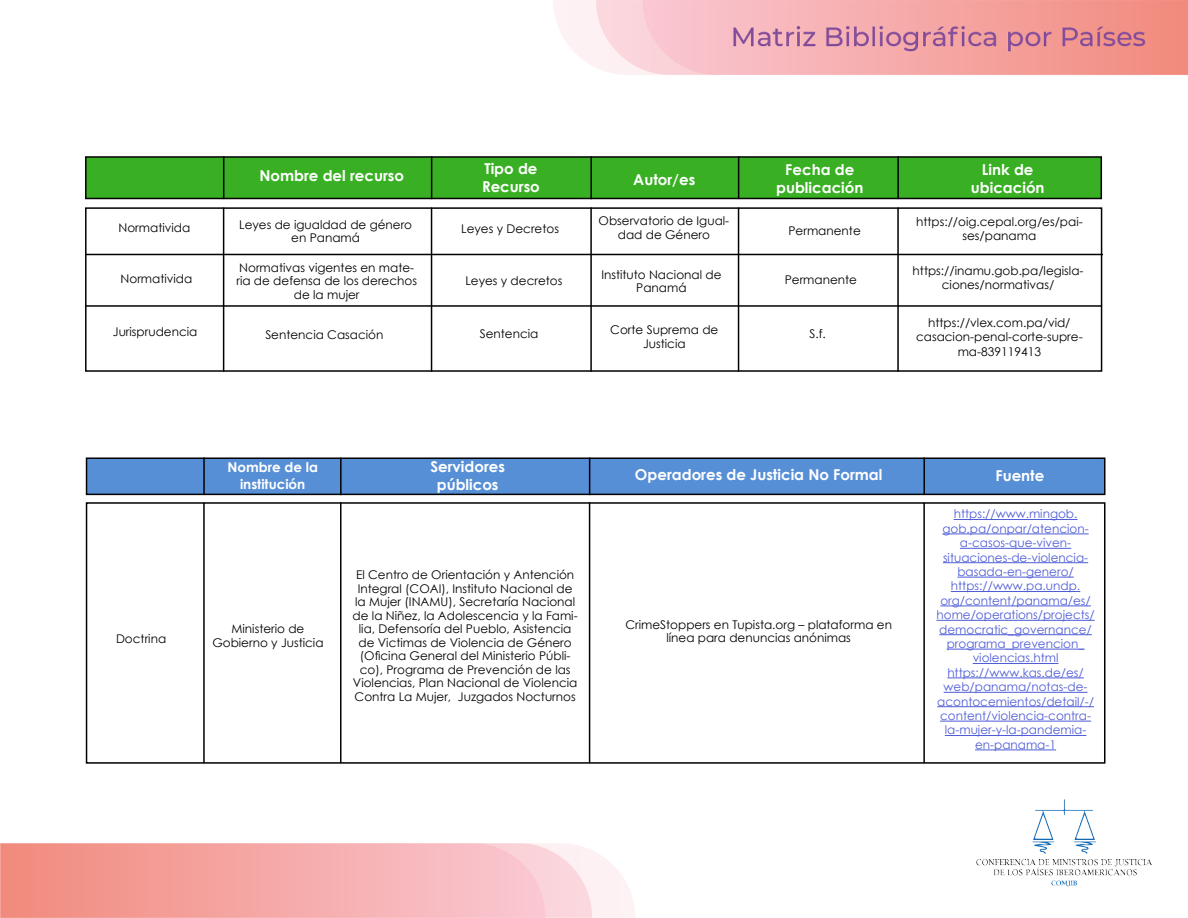
<style>
.page{position:relative;width:1188px;height:918px;background:#fff}
.page>*{position:absolute;margin:0;border:0;box-sizing:border-box;transform-origin:0 0}
.t1{font:700 15px/18px "Century Gothic";color:#fff;text-align:center}
.t2{font:700 13.5px/16.5px "Century Gothic";color:#fff;text-align:center}
.t3{font:12px/13.5px "Century Gothic";color:#000;text-align:center}
.t4{font:12px/14.4px "Century Gothic";color:#4f5cd6;text-align:center}
</style>
<div class="page">
<img style="left:0;top:0;width:1188px;height:918px">
<div style="left:85px;top:207px;width:1017px;height:165px;border:2px solid #000"></div>
<div style="left:85px;top:156px;width:1017px;height:43px;background:#39b023;border:2px solid #020203"></div>
<hr style="left:223px;top:156px;width:1px;height:43px;background:#020203">
<hr style="left:431px;top:156px;width:1px;height:43px;background:#020203">
<hr style="left:590px;top:156px;width:2px;height:43px;background:#020203">
<hr style="left:738px;top:156px;width:1px;height:43px;background:#020203">
<hr style="left:897px;top:156px;width:2px;height:43px;background:#020203">
<hr style="left:86px;top:254px;width:1017px;height:1px;background:#020203">
<hr style="left:86px;top:305px;width:1016px;height:2px;background:#020203">
<hr style="left:223px;top:208px;width:1px;height:164px;background:#020203">
<hr style="left:431px;top:207px;width:1px;height:165px;background:#020203">
<hr style="left:590px;top:207px;width:2px;height:165px;background:#020203">
<hr style="left:738px;top:208px;width:1px;height:164px;background:#020203">
<hr style="left:897px;top:208px;width:2px;height:164px;background:#020203">
<div style="left:86px;top:502px;width:1019px;height:262px;border:2px solid #000"></div>
<div style="left:86px;top:457px;width:1019px;height:38px;background:#578fd6;border:2px solid #020203"></div>
<hr style="left:203px;top:457px;width:2px;height:38px;background:#020203">
<hr style="left:340px;top:458px;width:2px;height:37px;background:#020203">
<hr style="left:589px;top:458px;width:1px;height:37px;background:#020203">
<hr style="left:923px;top:457px;width:2px;height:38px;background:#020203">
<hr style="left:954px;top:519px;width:123px;height:1px;background:#4f5cd6">
<hr style="left:943px;top:534px;width:146px;height:1px;background:#4f5cd6">
<hr style="left:960px;top:548px;width:111px;height:1px;background:#4f5cd6">
<hr style="left:943px;top:562px;width:145px;height:1px;background:#4f5cd6">
<hr style="left:957px;top:577px;width:117px;height:1px;background:#4f5cd6">
<hr style="left:951px;top:591px;width:129px;height:1px;background:#4f5cd6">
<hr style="left:940px;top:606px;width:151px;height:1px;background:#4f5cd6">
<hr style="left:936px;top:620px;width:159px;height:1px;background:#4f5cd6">
<hr style="left:939px;top:634px;width:153px;height:1px;background:#4f5cd6">
<hr style="left:947px;top:649px;width:137px;height:1px;background:#4f5cd6">
<hr style="left:973px;top:663px;width:86px;height:1px;background:#4f5cd6">
<hr style="left:947px;top:678px;width:137px;height:1px;background:#4f5cd6">
<hr style="left:944px;top:692px;width:144px;height:1px;background:#4f5cd6">
<hr style="left:937px;top:706px;width:157px;height:1px;background:#4f5cd6">
<hr style="left:940px;top:721px;width:151px;height:1px;background:#4f5cd6">
<hr style="left:945px;top:735px;width:141px;height:1px;background:#4f5cd6">
<hr style="left:975px;top:750px;width:81px;height:1px;background:#4f5cd6">
<hr style="left:203px;top:503px;width:2px;height:260px;background:#020203">
<hr style="left:340px;top:502px;width:2px;height:261px;background:#020203">
<hr style="left:589px;top:502px;width:1px;height:261px;background:#020203">
<hr style="left:923px;top:503px;width:2px;height:260px;background:#020203">
<p class="t1" style="left:259px;top:166px;width:146px">Nombre del recurso</p>
<p class="t1" style="left:482px;top:159px;width:59px;text-align:left">Tipo de<br>Recurso</p>
<p class="t1" style="left:633px;top:169px;width:64px">Autor/es</p>
<p class="t1" style="left:776px;top:160px;width:89px">Fecha de publicación</p>
<p class="t1" style="left:971px;top:160px;width:75px">Link de ubicación</p>
<p class="t3" style="left:119px;top:221px;width:73px">Normativida</p>
<p class="t3" style="left:121px;top:272px;width:73px">Normativida</p>
<p class="t3" style="left:239px;top:217px;width:175px">Leyes de igualdad de género en Panamá</p>
<p class="t3" style="left:236px;top:260px;width:182px">Normativas vigentes en mate&shy;ria de defensa de los derechos de la mujer</p>
<p class="t3" style="left:113px;top:325px;width:86px">Jurisprudencia</p>
<p class="t3" style="left:265px;top:327px;width:120px">Sentencia Casación</p>
<p class="t3" style="left:461px;top:222px;width:99px">Leyes y Decretos</p>
<p class="t3" style="left:465px;top:273px;width:99px">Leyes y decretos</p>
<p class="t3" style="left:480px;top:327px;width:60px">Sentencia</p>
<p class="t3" style="left:599px;top:214px;width:132px">Observatorio de Igual&shy;dad de Género</p>
<p class="t3" style="left:601px;top:268px;width:122px">Instituto Nacional de<br>Panamá</p>
<p class="t3" style="left:610px;top:322px;width:110px;line-height:14.4px">Corte Suprema de<br>Justicia</p>
<p class="t3" style="left:789px;top:224px;width:74px">Permanente</p>
<p class="t3" style="left:785px;top:273px;width:74px">Permanente</p>
<p class="t3" style="left:810px;top:327px;width:18px">S.f.</p>
<p class="t3" style="left:916px;top:214px;width:168px;line-height:14.4px">https://oig.cepal.org/es/pai&shy;ses/panama</p>
<p class="t3" style="left:913px;top:263px;width:172px;line-height:14.4px">https://inamu.gob.pa/legisla&shy;ciones/normativas/</p>
<p class="t3" style="left:916px;top:315px;width:168px;line-height:14.4px">https://vlex.com.pa/vid/ casacion-penal-corte-supre&shy;ma-839119413</p>
<p class="t2" style="left:227px;top:459px;width:92px">Nombre de la institución</p>
<p class="t1" style="left:430px;top:457px;width:76px">Servidores públicos</p>
<p class="t1" style="left:635px;top:465px;width:249px">Operadores de Justicia No Formal</p>
<p class="t1" style="left:996px;top:465px;width:50px">Fuente</p>
<p class="t3" style="left:116px;top:632px;width:52px">Doctrina</p>
<p class="t3" style="left:212px;top:622px;width:113px">Ministerio de<br>Gobierno y Justicia</p>
<p class="t3" style="left:353px;top:568px;width:227px">El Centro de Orientación y Antención Integral (COAI), Instituto Nacional de la Mujer (INAMU), Secretaría Nacional de la Niñez, la Adolescencia y la Fami&shy;lia, Defensoría del Pueblo, Asistencia de Victimas de Violencia de Género (Oficina General del Ministerio Públi&shy;co), Programa de Prevención de las Violencias, Plan Nacional de Violencia Contra La Mujer, Juzgados Nocturnos</p>
<p class="t3" style="left:625px;top:617px;width:268px">CrimeStoppers en Tupista.org – plataforma en línea para denuncias anónimas</p>
<p class="t4" style="left:937px;top:507px;width:160px">https://www.mingob. gob.pa/onpar/atencion&shy;a-casos-que-viven&shy;situaciones-de-violencia&shy;basada-en-genero/ https://www.pa.undp. org/content/panama/es/ home/operations/projects/ democratic_governance/ programa_prevencion_ violencias.html https://www.kas.de/es/ web/panama/notas-de&shy;acontocemientos/detail/-/ content/violencia-contra&shy;la-mujer-y-la-pandemia&shy;en-panama-1</p>
</div>
